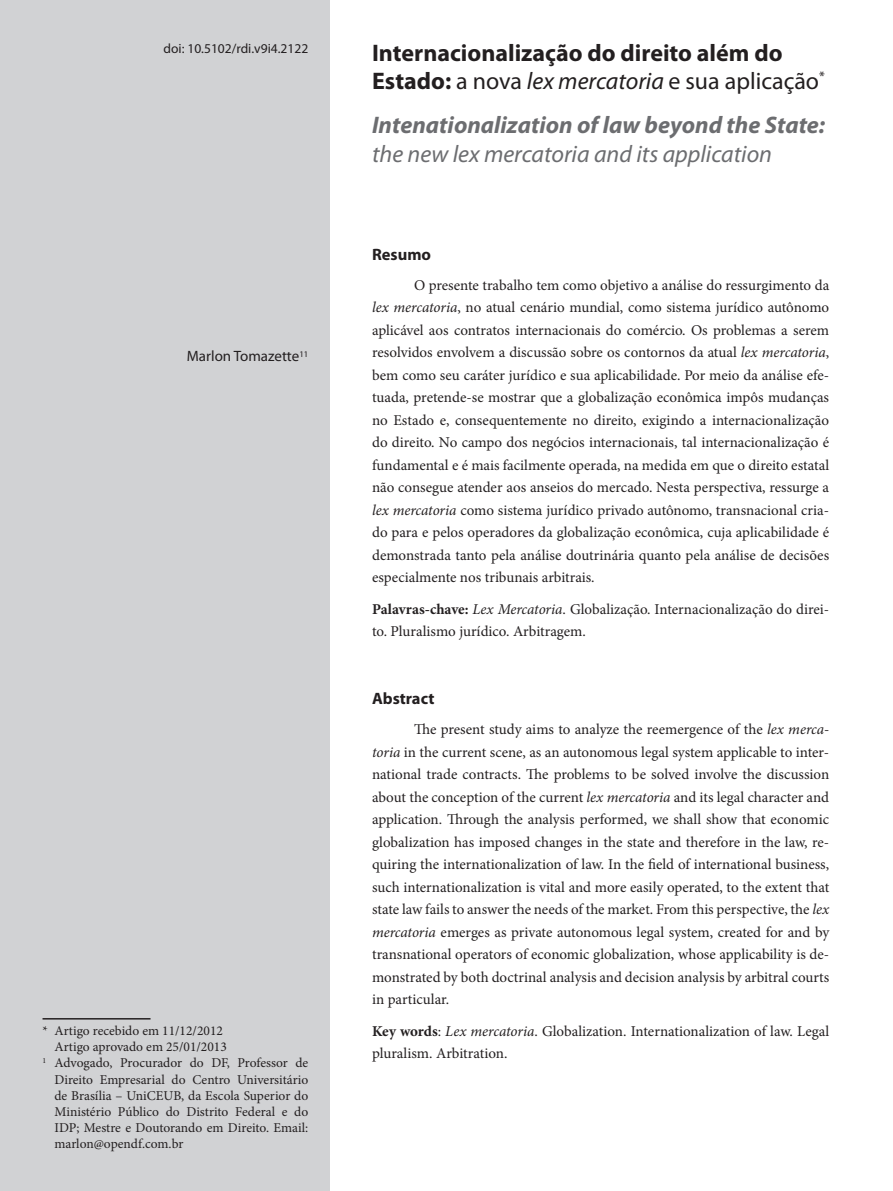
<style>
.page{position:relative;width:893px;height:1191px;background:#fff}
.page>*{position:absolute;margin:0;border:0;box-sizing:border-box;transform-origin:0 0}
.t1{font:700 24px/28.8px "Myriad Pro";color:#231f20}
.t2{font:italic 700 24px "Myriad Pro";color:#6c6d70}
.t3{font:italic 24px "Myriad Pro";color:#6c6d70}
.t4{font:700 16.5px "Myriad Pro";color:#231f20}
.t5{font:15px/22.5px "Minion Pro";color:#231f20;text-align:justify}
.t6{font:15px "Myriad Pro";color:#231f20}
.t7{font:13.5px "Minion Pro";color:#231f20}
.t8{font:13.5px "Myriad Pro";color:#231f20}
.s1{font-weight:400}
.s2{font-weight:400;font-style:italic}
.s3{font-style:italic}
.s4{font-weight:700}
</style>
<div class="page">
<div style="left:0;top:0;width:330px;height:1191px;background:#d1d2d4"></div>
<hr style="left:43px;top:1018px;width:108px;height:1px;background:#231f20">
<p class="t8" style="left:164px;top:40px;width:146px">doi: 10.5102/rdi.v9i4.2122</p>
<h1 class="t1" style="left:372px;top:37px;width:454px">Internacionalização do direito além do<br>Estado: <span class="s1">a nova</span> <span class="s2">lex mercatoria</span> <span class="s1">e sua aplicação</span><sup>*</sup></h1>
<h1 class="t2" style="left:372px;top:109px;width:455px">Intenationalization of law beyond the State:</h1>
<h1 class="t3" style="left:372px;top:139px;width:401px">the new lex mercatoria and its application</h1>
<p class="t6" style="left:187px;top:347px;width:123px">Marlon Tomazette<sup>11</sup></p>
<p class="t7" style="left:43px;top:1021px;width:182px">* Artigo recebido em 11/12/2012</p>
<p class="t7" style="left:55px;top:1037px;width:174px">Artigo aprovado em 25/01/2013</p>
<p class="t7" style="left:43px;top:1054px;width:267px"><sup>1</sup> Advogado, Procurador do DF, Professor de</p>
<p class="t7" style="left:55px;top:1070px;width:255px">Direito Empresarial do Centro Universitário</p>
<p class="t7" style="left:55px;top:1086px;width:255px">de Brasília – UniCEUB, da Escola Superior do</p>
<p class="t7" style="left:55px;top:1102px;width:255px">Ministério Público do Distrito Federal e do</p>
<p class="t7" style="left:55px;top:1118px;width:255px">IDP; Mestre e Doutorando em Direito. Email:</p>
<p class="t7" style="left:55px;top:1135px;width:130px">marlon@opendf.com.br</p>
<p class="t4" style="left:372px;top:243px;width:60px">Resumo</p>
<p class="t5" style="left:372px;top:274px;width:459px;text-indent:42px">O presente trabalho tem como objetivo a análise do ressurgimento da <span class="s3">lex mercatoria</span>, no atual cenário mundial, como sistema jurídico autônomo aplicável aos contratos internacionais do comércio. Os problemas a serem resolvidos envolvem a discussão sobre os contornos da atual <span class="s3">lex mercatoria</span>, bem como seu caráter jurídico e sua aplicabilidade. Por meio da análise efe&shy;tuada, pretende-se mostrar que a globalização econômica impôs mudanças no Estado e, consequentemente no direito, exigindo a internacionalização do direito. No campo dos negócios internacionais, tal internacionalização é fundamental e é mais facilmente operada, na medida em que o direito estatal não consegue atender aos anseios do mercado. Nesta perspectiva, ressurge a <span class="s3">lex mercatoria</span> como sistema jurídico privado autônomo, transnacional cria&shy;do para e pelos operadores da globalização econômica, cuja aplicabilidade é demonstrada tanto pela análise doutrinária quanto pela análise de decisões especialmente nos tribunais arbitrais.</p>
<p class="t5" style="left:372px;top:598px;width:459px"><span class="s4">Palavras-chave:</span> <span class="s3">Lex Mercatoria</span>. Globalização. Internacionalização do direi&shy;to. Pluralismo jurídico. Arbitragem.</p>
<p class="t4" style="left:372px;top:688px;width:64px">Abstract</p>
<p class="t5" style="left:372px;top:718px;width:459px;text-indent:42px">The present study aims to analyze the reemergence of the <span class="s3">lex merca&shy;toria</span> in the current scene, as an autonomous legal system applicable to inter&shy;national trade contracts. The problems to be solved involve the discussion about the conception of the current <span class="s3">lex mercatoria</span> and its legal character and application. Through the analysis performed, we shall show that economic globalization has imposed changes in the state and therefore in the law, re&shy;quiring the internationalization of law. In the field of international business, such internationalization is vital and more easily operated, to the extent that state law fails to answer the needs of the market. From this perspective, the <span class="s3">lex mercatoria</span> emerges as private autonomous legal system, created for and by transnational operators of economic globalization, whose applicability is de&shy;monstrated by both doctrinal analysis and decision analysis by arbitral courts in particular.</p>
<p class="t5" style="left:372px;top:1020px;width:459px"><span class="s4">Key words</span>: <span class="s3">Lex mercatoria</span>. Globalization. Internationalization of law. Legal pluralism. Arbitration.</p>
</div>
